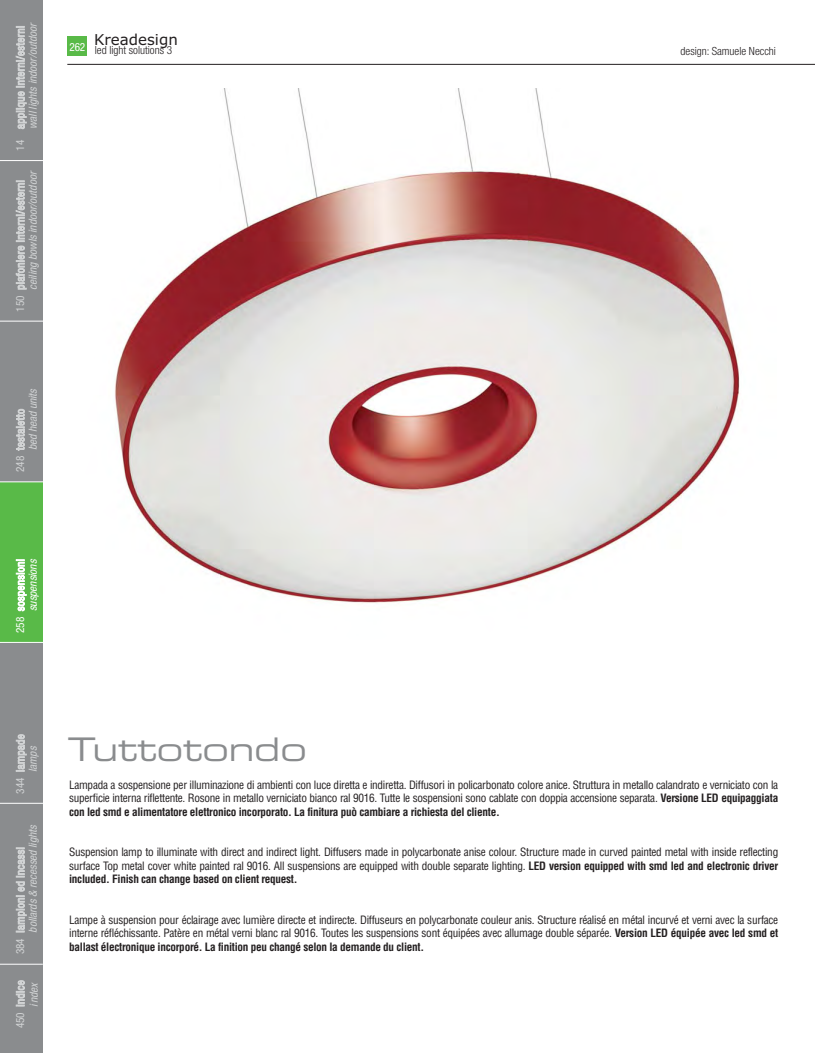
<style>
.page{position:relative;width:815px;height:1053px;background:#fff}
.page>*{position:absolute;margin:0;border:0;box-sizing:border-box;transform-origin:0 0}
.t1{font:32.5px "Eurostile Extended Two";color:#8a8c8e}
.t2{font:15px "Verdana";color:#231f20}
.t3{font:condensed 11.25px/13.5px "Helvetica LT";letter-spacing:-.025em;color:#231f20;text-align:justify}
.t4{font:condensed 11.25px "Helvetica Neue";letter-spacing:.03em;color:#d1d3d4}
.t5{font:italic condensed 11.25px "Helvetica Neue";color:#d1d3d4}
.t6{font:300 condensed 11.25px "Helvetica Neue";color:#231f20}
.t7{font:condensed 11.25px "Helvetica Neue";letter-spacing:.03em;color:#fff}
.t8{font:italic condensed 11.25px "Helvetica Neue";color:#fff}
.s1{font-weight:700}
</style>
<div class="page">
<img style="left:115px;top:89px;width:625px;height:515px">
<div style="left:68px;top:36px;width:19px;height:20px;background:#59ba48"></div>
<hr style="left:67px;top:64px;width:748px;height:1px;background:#231f20">
<div style="left:0;top:803px;width:43px;height:161px;background:#8a8c8e"></div>
<div style="left:0;top:642px;width:43px;height:161px;background:#8a8c8e"></div>
<div style="left:0;top:482px;width:43px;height:160px;background:#59ba48"></div>
<div style="left:0;top:321px;width:43px;height:160px;background:#8a8c8e"></div>
<div style="left:0;top:161px;width:43px;height:160px;background:#8a8c8e"></div>
<div style="left:0;top:0;width:43px;height:160px;background:#8a8c8e"></div>
<div style="left:0;top:964px;width:43px;height:88px;background:#8a8c8e"></div>
<hr style="left:0;top:963px;width:43px;height:1px;background:#fff">
<hr style="left:0;top:642px;width:43px;height:1px;background:#fff">
<hr style="left:0;top:321px;width:43px;height:1px;background:#fff">
<hr style="left:0;top:802px;width:43px;height:1px;background:#fff">
<p class="t4" style="left:16px;top:151px;width:127px;rotate:-90deg">14 applique interni/esterni</p>
<p class="t5" style="left:29px;top:129px;width:109px;rotate:-90deg">wall lig hts indoor/outdoor</p>
<p class="t4" style="left:16px;top:311px;width:133px;rotate:-90deg">150 plafoniere interni/esterni</p>
<p class="t5" style="left:29px;top:290px;width:121px;rotate:-90deg">ceiling bowls indoor/outdoor</p>
<p class="t5" style="left:29px;top:450px;width:65px;rotate:-90deg">bed head units</p>
<p class="t4" style="left:16px;top:472px;width:65px;rotate:-90deg">248 testaletto</p>
<h2 class="t2" style="left:94px;top:34px;width:85px">Kreadesign</h2>
<p class="t6" style="left:95px;top:46px;width:79px">led light solutions 3</p>
<p class="t7" style="left:70px;top:43px;width:17px">262</p>
<p class="t6" style="left:681px;top:47px;width:97px">design: Samuele Necchi</p>
<p class="t7" style="left:16px;top:633px;width:75px;rotate:-90deg">258 sospensioni</p>
<p class="t8" style="left:29px;top:611px;width:55px;rotate:-90deg">suspensions</p>
<p class="t4" style="left:16px;top:793px;width:61px;rotate:-90deg">344 lampade</p>
<p class="t5" style="left:29px;top:772px;width:29px;rotate:-90deg">lamps</p>
<p class="t5" style="left:29px;top:932px;width:111px;rotate:-90deg">bollards &amp; recessed lig hts</p>
<p class="t4" style="left:16px;top:954px;width:109px;rotate:-90deg">384 lampioni ed incassi</p>
<p class="t4" style="left:16px;top:1028px;width:50px;rotate:-90deg">450 indice</p>
<p class="t5" style="left:30px;top:1006px;width:27px;rotate:-90deg">i ndex</p>
<h1 class="t1" style="left:68px;top:737px;width:240px">Tuttotondo</h1>
<p class="t3" style="left:69px;top:778px;width:711px">Lampada a sospensione per illuminazione di ambienti con luce diretta e indiretta. Diffusori in policarbonato colore anice. Struttura in metallo calandrato e verniciato con la superficie interna riflettente. Rosone in metallo verniciato bianco ral 9016. Tutte le sospensioni sono cablate con doppia accensione separata. <span class="s1">Versione LED equipaggiata con led smd e alimentatore elettronico incorporato. La finitura può cambiare a richiesta del cliente.</span></p>
<p class="t3" style="left:69px;top:846px;width:711px">Suspension lamp to illuminate with direct and indirect light. Diffusers made in polycarbonate anise colour. Structure made in curved painted metal with inside reflecting surface Top metal cover white painted ral 9016. All suspensions are equipped with double separate lighting. <span class="s1">LED version equipped with smd led and electronic driver included. Finish can change based on client request.</span></p>
<p class="t3" style="left:69px;top:913px;width:711px">Lampe à suspension pour éclairage avec lumière directe et indirecte. Diffuseurs en polycarbonate couleur anis. Structure réalisé en métal incurvé et verni avec la surface interne réfléchissante. Patère en métal verni blanc ral 9016. Toutes les suspensions sont équipées avec allumage double séparée. <span class="s1">Version LED équipée avec led smd et ballast électronique incorporé. La finition peu changé selon la demande du client.</span></p>
</div>
